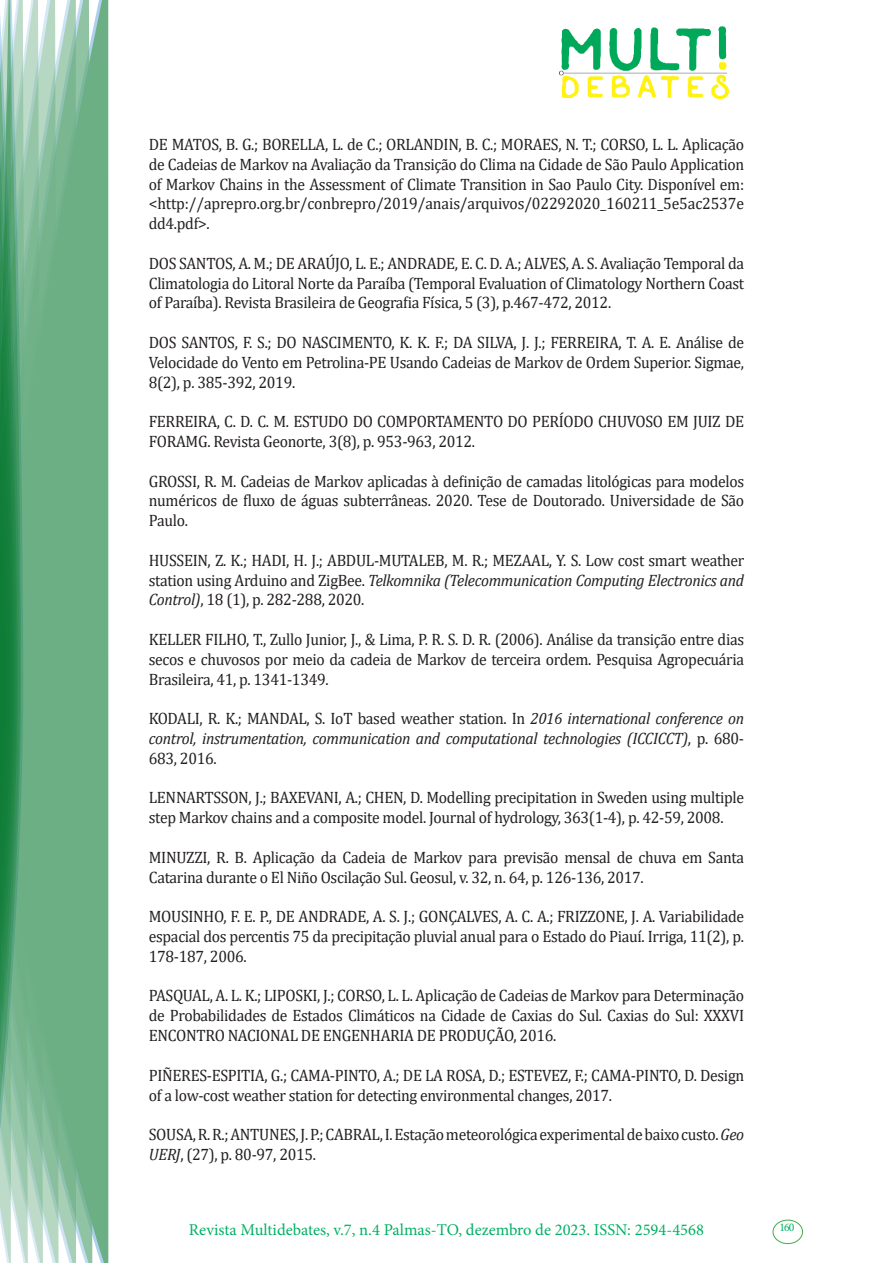
<style>
.page{position:relative;width:893px;height:1263px;background:#fff}
.page>*{position:absolute;margin:0;border:0;box-sizing:border-box;transform-origin:0 0}
.texto{font:16.5px/19.8px "Cambria";letter-spacing:-.02em;color:#231f20;text-align:justify;scale:.95 1}
.texto-2{font:italic 16.5px/19.8px "Cambria";letter-spacing:-.02em;color:#231f20;text-align:justify;scale:.95 1}
.t1{font:16.5px "Minion Pro";color:#00b064}
.t2{font:11.7px "Minion Pro";color:#00b064}
.s1{font-style:italic}
.s2{font-style:normal}
</style>
<div class="page">
<img style="left:559px;top:26px;width:169px;height:72px">
<div style="left:95px;top:0;width:14px;height:1263px;background:#6caf84"></div>
<svg style="left:79px;top:0;width:16px;height:1263px;background:#71b289"></svg>
<svg style="left:62px;top:0;width:17px;height:1263px;background:#75b48c"></svg>
<svg style="left:45px;top:0;width:17px;height:1263px;background:#7cb792"></svg>
<svg style="left:30px;top:0;width:15px;height:1263px;background:#80ba96"></svg>
<svg style="left:0;top:0;width:30px;height:1263px;background:#61a97f"></svg>
<div style="left:772px;top:1219px;width:31px;height:25px;border:1px solid #40ae49;border-radius:50%"></div>
<p class="texto" style="left:149px;top:134px;width:628px">DE MATOS, B. G.; BORELLA, L. de C.; ORLANDIN, B. C.; MORAES, N. T.; CORSO, L. L. Aplicação de Cadeias de Markov na Avaliação da Transição do Clima na Cidade de São Paulo Application of Markov Chains in the Assessment of Climate Transition in Sao Paulo City. Disponível em: &lt;http://aprepro.org.br/conbrepro/2019/anais/arquivos/02292020_160211_5e5ac2537e dd4.pdf&gt;.</p>
<p class="texto" style="left:149px;top:253px;width:628px">DOS SANTOS, A. M.; DE ARAÚJO, L. E.; ANDRADE, E. C. D. A.; ALVES, A. S. Avaliação Temporal da Climatologia do Litoral Norte da Paraíba (Temporal Evaluation of Climatology Northern Coast of Paraíba). Revista Brasileira de Geografia Física, 5 (3), p.467-472, 2012.</p>
<p class="texto" style="left:149px;top:332px;width:628px">DOS SANTOS, F. S.; DO NASCIMENTO, K. K. F.; DA SILVA, J. J.; FERREIRA, T. A. E. Análise de Velocidade do Vento em Petrolina-PE Usando Cadeias de Markov de Ordem Superior. Sigmae, 8(2), p. 385-392, 2019.</p>
<p class="texto" style="left:149px;top:412px;width:628px">FERREIRA, C. D. C. M. ESTUDO DO COMPORTAMENTO DO PERÍODO CHUVOSO EM JUIZ DE<br>FORAMG. Revista Geonorte, 3(8), p. 953-963, 2012.</p>
<p class="texto" style="left:149px;top:471px;width:628px">GROSSI, R. M. Cadeias de Markov aplicadas à definição de camadas litológicas para modelos numéricos de fluxo de águas subterrâneas. 2020. Tese de Doutorado. Universidade de São Paulo.</p>
<p class="texto" style="left:149px;top:550px;width:628px">HUSSEIN, Z. K.; HADI, H. J.; ABDUL-MUTALEB, M. R.; MEZAAL, Y. S. Low cost smart weather station using Arduino and ZigBee. <span class="s1">Telkomnika (Telecommunication Computing Electronics and Control)</span>, 18 (1), p. 282-288, 2020.</p>
<p class="texto" style="left:149px;top:629px;width:628px">KELLER FILHO, T., Zullo Junior, J., &amp; Lima, P. R. S. D. R. (2006). Análise da transição entre dias secos e chuvosos por meio da cadeia de Markov de terceira ordem. Pesquisa Agropecuária Brasileira, 41, p. 1341-1349.</p>
<p class="texto-2" style="left:149px;top:708px;width:628px"><span class="s2">KODALI, R. K.; MANDAL, S. IoT based weather station. In</span> 2016 international conference on control, instrumentation, communication and computational technologies (ICCICCT)<span class="s2">, p. 680- 683, 2016.</span></p>
<p class="texto" style="left:149px;top:788px;width:628px">LENNARTSSON, J.; BAXEVANI, A.; CHEN, D. Modelling precipitation in Sweden using multiple step Markov chains and a composite model. Journal of hydrology, 363(1-4), p. 42-59, 2008.</p>
<p class="texto" style="left:149px;top:847px;width:628px">MINUZZI, R. B. Aplicação da Cadeia de Markov para previsão mensal de chuva em Santa<br>Catarina durante o El Niño Oscilação Sul. Geosul, v. 32, n. 64, p. 126-136, 2017.</p>
<p class="texto" style="left:149px;top:907px;width:628px">MOUSINHO, F. E. P., DE ANDRADE, A. S. J.; GONÇALVES, A. C. A.; FRIZZONE, J. A. Variabilidade espacial dos percentis 75 da precipitação pluvial anual para o Estado do Piauí. Irriga, 11(2), p.<br>178-187, 2006.</p>
<p class="texto" style="left:149px;top:986px;width:628px">PASQUAL, A. L. K.; LIPOSKI, J.; CORSO, L. L. Aplicação de Cadeias de Markov para Determinação de Probabilidades de Estados Climáticos na Cidade de Caxias do Sul. Caxias do Sul: XXXVI ENCONTRO NACIONAL DE ENGENHARIA DE PRODUÇÃO, 2016.</p>
<p class="texto" style="left:149px;top:1065px;width:628px">PIÑERES-ESPITIA, G.; CAMA-PINTO, A.; DE LA ROSA, D.; ESTEVEZ, F.; CAMA-PINTO, D. Design of a low-cost weather station for detecting environmental changes, 2017.</p>
<p class="texto" style="left:149px;top:1124px;width:628px">SOUSA, R. R.; ANTUNES, J. P.; CABRAL, I. Estação meteorológica experimental de baixo custo.<span class="s1">Geo<br>UERJ</span>, (27), p. 80-97, 2015.</p>
<p class="t1" style="left:189px;top:1218px;width:517px">Revista Multidebates, v.7, n.4 Palmas-TO, dezembro de 2023. ISSN: 2594-4568</p>
<p class="t2" style="left:779px;top:1219px;width:16px">160</p>
</div>
